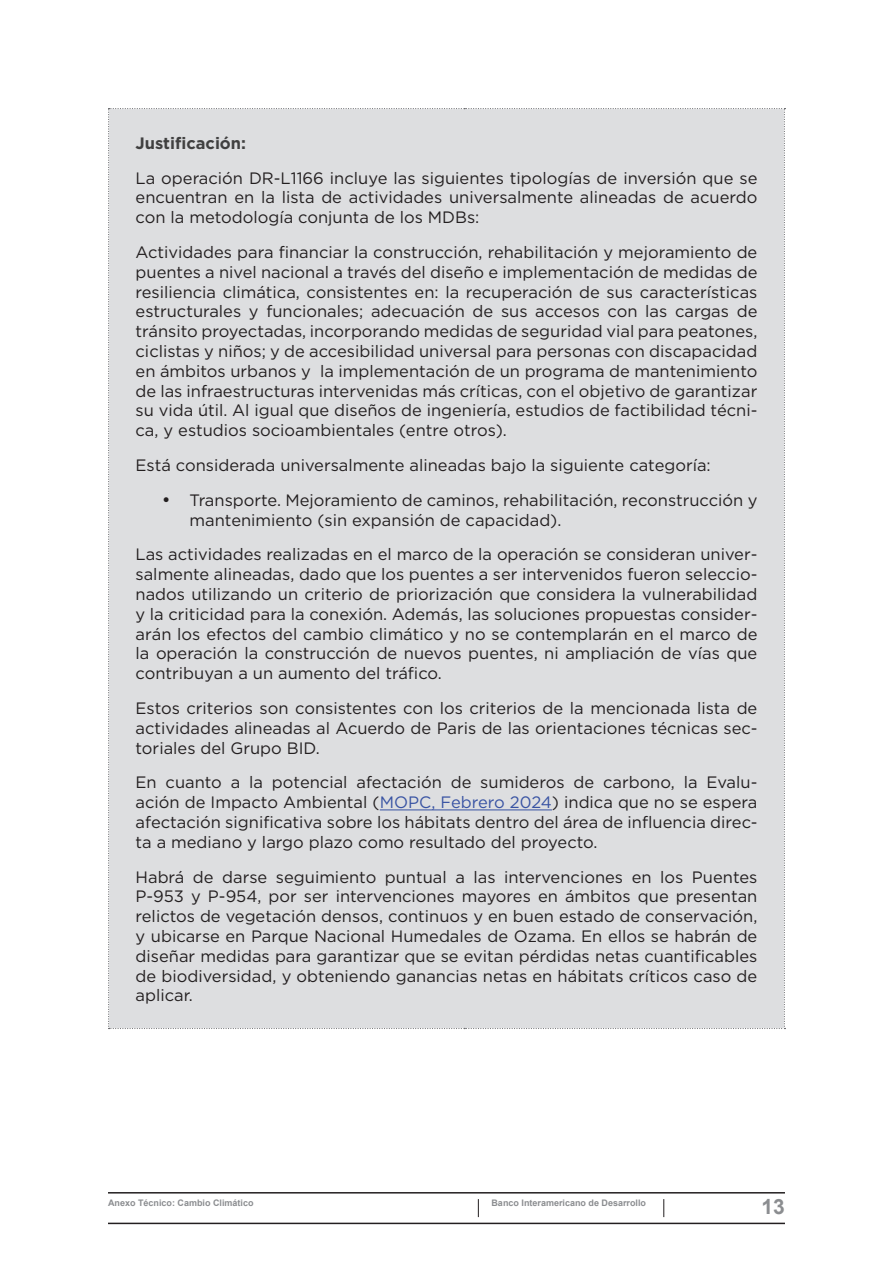
<style>
.page{position:relative;width:893px;height:1263px;background:#fff}
.page>*{position:absolute;margin:0;border:0;box-sizing:border-box;transform-origin:0 0}
.t1{font:700 21px "Arial";color:#8b8d90}
.t2{font:16.5px/19.8px "Gotham";color:#231f20;text-align:justify}
.t3{font:700 16.5px "Gotham";color:#404040}
.t4{font:700 9px "Arial";color:#8b8d90}
.s1{color:#3853a3}
</style>
<div class="page">
<hr style="left:108px;top:1192px;width:677px;height:1px;background:#231f20">
<hr style="left:108px;top:1223px;width:677px;height:1px;background:#231f20">
<svg style="left:478px;top:1199px;width:1px;height:18px"></svg>
<svg style="left:663px;top:1199px;width:1px;height:18px"></svg>
<div style="left:108px;top:108px;width:677px;height:921px;background:#dddee0"></div>
<p class="t3" style="left:136px;top:132px;width:112px">Justificación:</p>
<p class="t2" style="left:136px;top:167px;width:623px">La operación DR-L1166 incluye las siguientes tipologías de inversión que se encuentran en la lista de actividades universalmente alineadas de acuerdo con la metodología conjunta de los MDBs:</p>
<p class="t2" style="left:136px;top:242px;width:623px">Actividades para financiar la construcción, rehabilitación y mejoramiento de puentes a nivel nacional a través del diseño e implementación de medidas de resiliencia climática, consistentes en: la recuperación de sus características estructurales y funcionales; adecuación de sus accesos con las cargas de tránsito proyectadas, incorporando medidas de seguridad vial para peatones, ciclistas y niños; y de accesibilidad universal para personas con discapacidad en ámbitos urbanos y la implementación de un programa de mantenimiento de las infraestructuras intervenidas más críticas, con el objetivo de garantizar su vida útil. Al igual que diseños de ingeniería, estudios de factibilidad técni&shy;ca, y estudios socioambientales (entre otros).</p>
<p class="t2" style="left:136px;top:455px;width:577px">Está considerada universalmente alineadas bajo la siguiente categoría:</p>
<p class="t2" style="left:190px;top:490px;width:569px;text-indent:-27px">• Transporte. Mejoramiento de caminos, rehabilitación, reconstrucción y mantenimiento (sin expansión de capacidad).</p>
<p class="t2" style="left:136px;top:544px;width:623px">Las actividades realizadas en el marco de la operación se consideran univer&shy;salmente alineadas, dado que los puentes a ser intervenidos fueron seleccio&shy;nados utilizando un criterio de priorización que considera la vulnerabilidad y la criticidad para la conexión. Además, las soluciones propuestas consider&shy;arán los efectos del cambio climático y no se contemplarán en el marco de la operación la construcción de nuevos puentes, ni ampliación de vías que contribuyan a un aumento del tráfico.</p>
<p class="t2" style="left:136px;top:698px;width:623px">Estos criterios son consistentes con los criterios de la mencionada lista de actividades alineadas al Acuerdo de Paris de las orientaciones técnicas sec&shy;toriales del Grupo BID.</p>
<p class="t2" style="left:136px;top:772px;width:623px">En cuanto a la potencial afectación de sumideros de carbono, la Evalu&shy;ación de Impacto Ambiental (<span class="s1">MOPC, Febrero 2024</span>) indica que no se espera afectación significativa sobre los hábitats dentro del área de influencia direc&shy;ta a mediano y largo plazo como resultado del proyecto.</p>
<p class="t2" style="left:136px;top:866px;width:623px">Habrá de darse seguimiento puntual a las intervenciones en los Puentes P-953 y P-954, por ser intervenciones mayores en ámbitos que presentan relictos de vegetación densos, continuos y en buen estado de conservación, y ubicarse en Parque Nacional Humedales de Ozama. En ellos se habrán de diseñar medidas para garantizar que se evitan pérdidas netas cuantificables de biodiversidad, y obteniendo ganancias netas en hábitats críticos caso de aplicar.</p>
<p class="t4" style="left:108px;top:1196px;width:147px">Anexo Técnico: Cambio Climático</p>
<p class="t4" style="left:491px;top:1196px;width:156px">Banco Interamericano de Desarrollo</p>
<p class="t1" style="left:762px;top:1193px;width:25px">13</p>
</div>
